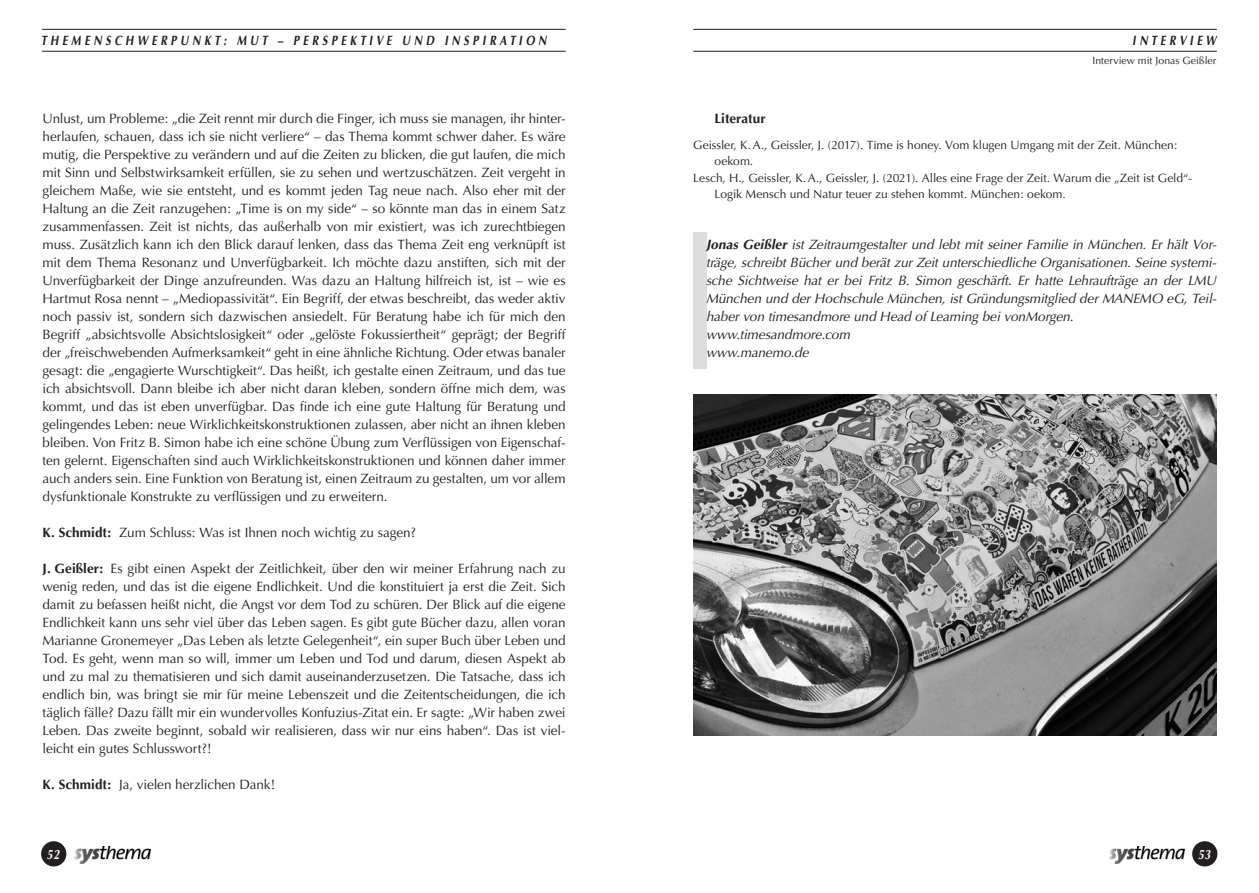
<style>
.page{position:relative;width:1259px;height:893px;background:#fff}
.page>*{position:absolute;margin:0;border:0;box-sizing:border-box;transform-origin:0 0}
.t1{font:13.5px/18px "Optima";letter-spacing:-.01em;color:#231f20;text-align:justify}
.t2{font:italic 13.5px/18px "Optima";letter-spacing:-.01em;color:#231f20}
.t3{font:italic 700 13.5px "Optima";letter-spacing:.33em;color:#231f20;scale:.8 1}
.t4{font:700 13.5px "Optima";color:#231f20}
.t5{font:italic 700 13.5px "Optima";color:#fff;scale:.8 1}
.t6{font:12px "Optima";letter-spacing:-.005em;color:#231f20}
.t7{font:10.5px "Optima";color:#231f20}
.s1{font-weight:700}
</style>
<div class="page">
<hr style="left:42px;top:29px;width:524px;height:1px;background:#231f20">
<hr style="left:42px;top:51px;width:524px;height:1px;background:#231f20">
<hr style="left:693px;top:29px;width:523px;height:1px;background:#231f20">
<hr style="left:693px;top:51px;width:523px;height:1px;background:#231f20">
<img style="left:74px;top:846px;width:76px;height:18px">
<div style="left:41px;top:841px;width:25px;height:25px;background:#231f20;border-radius:50%"></div>
<img style="left:1109px;top:846px;width:76px;height:18px">
<div style="left:1192px;top:841px;width:25px;height:25px;background:#231f20;border-radius:50%"></div>
<div style="left:693px;top:232px;width:14px;height:136px;background:#dcdddf"></div>
<img style="left:693px;top:394px;width:523px;height:342px">
<p class="t3" style="left:41px;top:32px;width:634px">THEMENSCHWERPUNKT: MUT – PERSPEKTIVE UND INSPIRATION</p>
<p class="t1" style="left:43px;top:110px;width:525px">Unlust, um Probleme: „die Zeit rennt mir durch die Finger, ich muss sie managen, ihr hinter&shy;herlaufen, schauen, dass ich sie nicht verliere“ – das Thema kommt schwer daher. Es wäre mutig, die Perspektive zu verändern und auf die Zeiten zu blicken, die gut laufen, die mich mit Sinn und Selbstwirksamkeit erfüllen, sie zu sehen und wertzuschätzen. Zeit vergeht in gleichem Maße, wie sie entsteht, und es kommt jeden Tag neue nach. Also eher mit der Haltung an die Zeit ranzugehen: „Time is on my side“ – so könnte man das in einem Satz zusammenfassen. Zeit ist nichts, das außerhalb von mir existiert, was ich zurechtbiegen muss. Zusätzlich kann ich den Blick darauf lenken, dass das Thema Zeit eng verknüpft ist mit dem Thema Resonanz und Unverfügbarkeit. Ich möchte dazu anstiften, sich mit der Unverfügbarkeit der Dinge anzufreunden. Was dazu an Haltung hilfreich ist, ist – wie es Hartmut Rosa nennt – „Mediopassivität“. Ein Begriff, der etwas beschreibt, das weder aktiv noch passiv ist, sondern sich dazwischen ansiedelt. Für Beratung habe ich für mich den Begriff „absichtsvolle Absichtslosigkeit“ oder „gelöste Fokussiertheit“ geprägt; der Begriff der „freischwebenden Aufmerksamkeit“ geht in eine ähnliche Richtung. Oder etwas banaler gesagt: die „engagierte Wurschtigkeit“. Das heißt, ich gestalte einen Zeitraum, und das tue ich absichtsvoll. Dann bleibe ich aber nicht daran kleben, sondern öffne mich dem, was kommt, und das ist eben unverfügbar. Das finde ich eine gute Haltung für Beratung und gelingendes Leben: neue Wirklichkeitskonstruktionen zulassen, aber nicht an ihnen kleben bleiben. Von Fritz B. Simon habe ich eine schöne Übung zum Verflüssigen von Eigenschaf&shy;ten gelernt. Eigenschaften sind auch Wirklichkeitskonstruktionen und können daher immer auch anders sein. Eine Funktion von Beratung ist, einen Zeitraum zu gestalten, um vor allem dysfunktionale Konstrukte zu verflüssigen und zu erweitern.</p>
<p class="t1" style="left:43px;top:524px;width:375px"><span class="s1">K. Schmidt:</span> Zum Schluss: Was ist Ihnen noch wichtig zu sagen?</p>
<p class="t1" style="left:43px;top:560px;width:525px"><span class="s1">J. Geißler:</span> Es gibt einen Aspekt der Zeitlichkeit, über den wir meiner Erfahrung nach zu wenig reden, und das ist die eigene Endlichkeit. Und die konstituiert ja erst die Zeit. Sich damit zu befassen heißt nicht, die Angst vor dem Tod zu schüren. Der Blick auf die eigene Endlichkeit kann uns sehr viel über das Leben sagen. Es gibt gute Bücher dazu, allen voran Marianne Gronemeyer „Das Leben als letzte Gelegenheit“, ein super Buch über Leben und Tod. Es geht, wenn man so will, immer um Leben und Tod und darum, diesen Aspekt ab und zu mal zu thematisieren und sich damit auseinanderzusetzen. Die Tatsache, dass ich endlich bin, was bringt sie mir für meine Lebenszeit und die Zeitentscheidungen, die ich täglich fälle? Dazu fällt mir ein wundervolles Konfuzius-Zitat ein. Er sagte: „Wir haben zwei Leben. Das zweite beginnt, sobald wir realisieren, dass wir nur eins haben“. Das ist viel&shy;leicht ein gutes Schlusswort?!</p>
<p class="t1" style="left:43px;top:776px;width:234px"><span class="s1">K. Schmidt:</span> Ja, vielen herzlichen Dank!</p>
<p class="t3" style="left:1132px;top:33px;width:107px">INTERVIEW</p>
<p class="t7" style="left:1092px;top:55px;width:125px">Interview mit Jonas Geißler</p>
<p class="t4" style="left:714px;top:111px;width:53px">Literatur</p>
<p class="t6" style="left:693px;top:138px;width:485px">Geissler, K. A., Geissler, J. (2017). Time is honey. Vom klugen Umgang mit der Zeit. München:</p>
<p class="t6" style="left:714px;top:154px;width:40px">oekom.</p>
<p class="t6" style="left:693px;top:171px;width:500px">Lesch, H., Geissler, K. A., Geissler, J. (2021). Alles eine Frage der Zeit. Warum die „Zeit ist Geld“-</p>
<p class="t6" style="left:714px;top:187px;width:353px">Logik Mensch und Natur teuer zu stehen kommt. München: oekom.</p>
<p class="t2" style="left:706px;top:236px;width:512px"><span class="s1">Jonas Geißler</span> ist Zeitraumgestalter und lebt mit seiner Familie in München. Er hält Vor&shy;träge, schreibt Bücher und berät zur Zeit unterschiedliche Organisationen. Seine systemi&shy;sche Sichtweise hat er bei Fritz B. Simon geschärft. Er hatte Lehraufträge an der LMU München und der Hochschule München, ist Gründungsmitglied der MANEMO eG, Teil&shy;haber von timesandmore und Head of Learning bei vonMorgen. www.timesandmore.com<br>www.manemo.de</p>
<p class="t5" style="left:47px;top:846px;width:17px">52</p>
<p class="t5" style="left:1198px;top:846px;width:17px">53</p>
</div>
